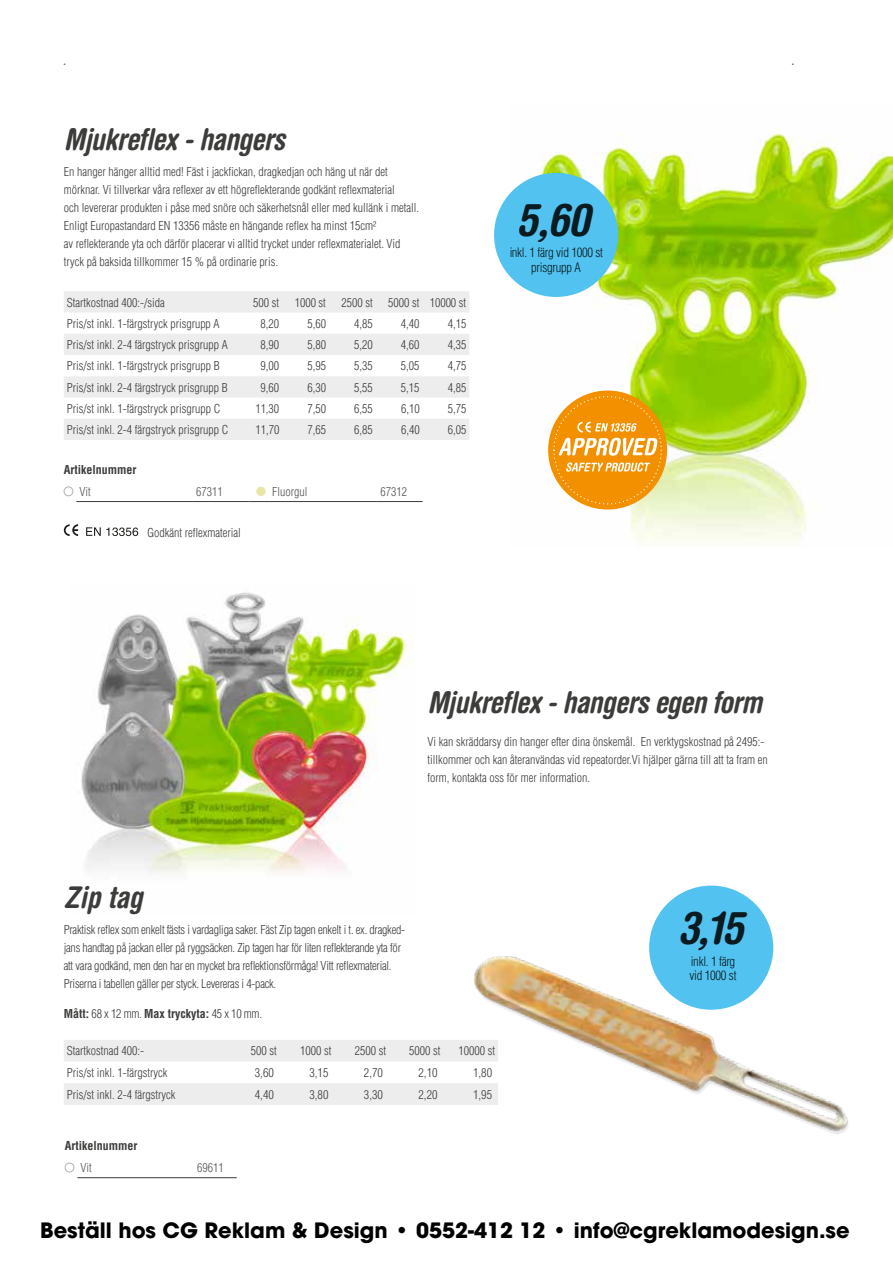
<style>
.page{position:relative;width:893px;height:1263px;background:#fff}
.page>*{position:absolute;margin:0;border:0;box-sizing:border-box;transform-origin:0 0}
.t1{font:italic 700 condensed 45px "Helvetica Rounded";color:#242422}
.t2{font:italic 700 condensed 30px "Helvetica Rounded";letter-spacing:-.02em;color:#3c3c3b}
.t3{font:700 21px "Avant Garde";color:#000}
.t4{font:300 condensed 12.75px/14.2px "Helvetica";letter-spacing:-.02em;color:#242422;text-align:center}
.t5{font:300 condensed 12px/18px "Helvetica";color:#3c3c3b}
.t6{font:300 condensed 12px/18px "Helvetica";letter-spacing:-.02em;color:#3c3c3b}
.t7{font:700 condensed 12px "Helvetica";color:#3c3c3b}
.t8{font:300 condensed 12px "Helvetica";color:#555454}
.s1{font-weight:300}
</style>
<div class="page">
<img style="left:474px;top:892px;width:374px;height:242px">
<img style="left:81px;top:592px;width:332px;height:283px">
<img style="left:509px;top:133px;width:384px;height:410px">
<div style="left:494px;top:173px;width:124px;height:124px;background:#52c3f1;border-radius:50%"></div>
<div style="left:256px;top:487px;width:10px;height:9px;background:#e8e6a6;border-radius:50%"></div>
<div style="left:64px;top:487px;width:9px;height:9px;border:1px solid #b3b2b2;border-radius:50%"></div>
<div style="left:548px;top:390px;width:119px;height:119px;background:#f39000;border-radius:50%"></div>
<svg style="left:566px;top:462px;width:84px;height:10px"></svg>
<svg style="left:559px;top:422px;width:99px;height:34px"></svg>
<div style="left:65px;top:1163px;width:9px;height:9px;border:1px solid #b3b2b2;border-radius:50%"></div>
<div style="left:649px;top:885px;width:124px;height:125px;background:#52c3f1;border-radius:50%"></div>
<svg style="left:64px;top:291px;width:405px;height:149px;fill:#ededed"></svg>
<svg style="left:86px;top:527px;width:52px;height:9px"></svg>
<svg style="left:64px;top:524px;width:14px;height:12px"></svg>
<hr style="left:76px;top:501px;width:117px;height:1px;background:#3c3c3b">
<hr style="left:193px;top:501px;width:56px;height:1px;background:#3c3c3b">
<svg style="left:249px;top:501px;width:20px;height:1px"></svg>
<hr style="left:269px;top:501px;width:109px;height:1px;background:#3c3c3b">
<hr style="left:378px;top:501px;width:45px;height:1px;background:#3c3c3b">
<svg style="left:64px;top:1040px;width:434px;height:65px"></svg>
<hr style="left:77px;top:1177px;width:117px;height:1px;background:#3c3c3b">
<hr style="left:194px;top:1177px;width:43px;height:1px;background:#3c3c3b">
<h2 class="t2" style="left:64px;top:121px;width:223px">Mjukreflex - hangers</h2>
<p class="t5" style="left:64px;top:162px;width:357px">En hanger hänger alltid med! Fäst i jackfickan, dragkedjan och häng ut när det mörknar. Vi tillverkar våra reflexer av ett högreflekterande godkänt reflexmaterial<br>och levererar produkten i påse med snöre och säkerhetsnål eller med kullänk i metall.<br>Enligt Europastandard EN 13356 måste en hängande reflex ha minst 15cm²<br>av reflekterande yta och därför placerar vi alltid trycket under reflexmaterialet. Vid tryck på baksida tillkommer 15 % på ordinarie pris.</p>
<p class="t5" style="left:67px;top:293px;width:99px">Startkostnad 400:-/sida</p>
<p class="t5" style="left:253px;top:293px;width:27px">500 st</p>
<p class="t5" style="left:295px;top:293px;width:33px">1000 st</p>
<p class="t5" style="left:341px;top:293px;width:33px">2500 st</p>
<p class="t5" style="left:388px;top:293px;width:80px">5000 st 10000 st</p>
<p class="t5" style="left:67px;top:314px;width:154px">Pris/st inkl. 1-färgstryck prisgrupp A</p>
<p class="t5" style="left:261px;top:314px;width:20px">8,20</p>
<p class="t5" style="left:307px;top:314px;width:20px">5,60</p>
<p class="t5" style="left:354px;top:314px;width:20px">4,85</p>
<p class="t5" style="left:401px;top:314px;width:20px">4,40</p>
<p class="t5" style="left:448px;top:314px;width:20px">4,15</p>
<p class="t5" style="left:67px;top:336px;width:162px">Pris/st inkl. 2-4 färgstryck prisgrupp A</p>
<p class="t5" style="left:261px;top:336px;width:20px">8,90</p>
<p class="t5" style="left:307px;top:336px;width:20px">5,80</p>
<p class="t5" style="left:354px;top:336px;width:20px">5,20</p>
<p class="t5" style="left:401px;top:336px;width:20px">4,60</p>
<p class="t5" style="left:448px;top:336px;width:20px">4,35</p>
<p class="t5" style="left:67px;top:357px;width:154px">Pris/st inkl. 1-färgstryck prisgrupp B</p>
<p class="t5" style="left:261px;top:357px;width:20px">9,00</p>
<p class="t5" style="left:307px;top:357px;width:20px">5,95</p>
<p class="t5" style="left:354px;top:357px;width:20px">5,35</p>
<p class="t5" style="left:401px;top:357px;width:20px">5,05</p>
<p class="t5" style="left:448px;top:357px;width:20px">4,75</p>
<p class="t5" style="left:67px;top:378px;width:162px">Pris/st inkl. 2-4 färgstryck prisgrupp B</p>
<p class="t5" style="left:261px;top:378px;width:20px">9,60</p>
<p class="t5" style="left:307px;top:378px;width:20px">6,30</p>
<p class="t5" style="left:354px;top:378px;width:20px">5,55</p>
<p class="t5" style="left:401px;top:378px;width:20px">5,15</p>
<p class="t5" style="left:448px;top:378px;width:20px">4,85</p>
<p class="t5" style="left:67px;top:400px;width:155px">Pris/st inkl. 1-färgstryck prisgrupp C</p>
<p class="t5" style="left:255px;top:400px;width:25px">11,30</p>
<p class="t5" style="left:307px;top:400px;width:20px">7,50</p>
<p class="t5" style="left:354px;top:400px;width:20px">6,55</p>
<p class="t5" style="left:401px;top:400px;width:20px">6,10</p>
<p class="t5" style="left:448px;top:400px;width:20px">5,75</p>
<p class="t5" style="left:67px;top:421px;width:163px">Pris/st inkl. 2-4 färgstryck prisgrupp C</p>
<p class="t5" style="left:255px;top:421px;width:25px">11,70</p>
<p class="t5" style="left:307px;top:421px;width:20px">7,65</p>
<p class="t5" style="left:354px;top:421px;width:20px">6,85</p>
<p class="t5" style="left:401px;top:421px;width:20px">6,40</p>
<p class="t5" style="left:448px;top:421px;width:20px">6,05</p>
<p class="t7" style="left:64px;top:462px;width:74px">Artikelnummer</p>
<p class="t8" style="left:79px;top:484px;width:13px">Vit</p>
<p class="t8" style="left:196px;top:484px;width:28px">67311</p>
<p class="t8" style="left:272px;top:484px;width:37px">Fluorgul</p>
<p class="t8" style="left:381px;top:484px;width:28px">67312</p>
<p class="t5" style="left:148px;top:523px;width:95px">Godkänt reflexmaterial</p>
<h1 class="t1" style="left:517px;top:192px;width:74px">5,60</h1>
<p class="t4" style="left:509px;top:246px;width:95px">inkl. 1 färg vid 1000 st prisgrupp A</p>
<h2 class="t2" style="left:427px;top:684px;width:336px">Mjukreflex - hangers egen form</h2>
<p class="t5" style="left:427px;top:732px;width:342px">Vi kan skräddarsy din hanger efter dina önskemål. En verktygskostnad på 2495:- tillkommer och kan återanvändas vid repeatorder.Vi hjälper gärna till att ta fram en form, kontakta oss för mer information.</p>
<h2 class="t2" style="left:64px;top:879px;width:80px">Zip tag</h2>
<p class="t6" style="left:64px;top:920px;width:343px">Praktisk reflex som enkelt fästs i vardagliga saker. Fäst Zip tagen enkelt i t. ex. dragked&shy;jans handtag på jackan eller på ryggsäcken. Zip tagen har för liten reflekterande yta för att vara godkänd, men den har en mycket bra reflektionsförmåga! Vitt reflexmaterial.<br>Priserna i tabellen gäller per styck. Levereras i 4-pack.</p>
<p class="t7" style="left:64px;top:1006px;width:200px">Mått: <span class="s1">68 x 12 mm.</span> Max tryckyta: <span class="s1">45 x 10 mm.</span></p>
<p class="t5" style="left:67px;top:1042px;width:79px">Startkostnad 400:-</p>
<p class="t5" style="left:251px;top:1042px;width:27px">500 st</p>
<p class="t5" style="left:300px;top:1042px;width:33px">1000 st</p>
<p class="t5" style="left:355px;top:1042px;width:33px">2500 st</p>
<p class="t5" style="left:409px;top:1042px;width:33px">5000 st</p>
<p class="t5" style="left:459px;top:1042px;width:38px">10000 st</p>
<p class="t5" style="left:67px;top:1064px;width:102px">Pris/st inkl. 1-färgstryck</p>
<p class="t5" style="left:255px;top:1064px;width:21px">3,60</p>
<p class="t5" style="left:309px;top:1064px;width:21px">3,15</p>
<p class="t5" style="left:364px;top:1064px;width:21px">2,70</p>
<p class="t5" style="left:418px;top:1064px;width:21px">2,10</p>
<p class="t5" style="left:473px;top:1064px;width:21px">1,80</p>
<p class="t5" style="left:67px;top:1085px;width:110px">Pris/st inkl. 2-4 färgstryck</p>
<p class="t5" style="left:255px;top:1085px;width:21px">4,40</p>
<p class="t5" style="left:309px;top:1085px;width:21px">3,80</p>
<p class="t5" style="left:364px;top:1085px;width:21px">3,30</p>
<p class="t5" style="left:418px;top:1085px;width:21px">2,20</p>
<p class="t5" style="left:473px;top:1085px;width:21px">1,95</p>
<p class="t7" style="left:65px;top:1138px;width:74px">Artikelnummer</p>
<p class="t8" style="left:80px;top:1160px;width:13px">Vit</p>
<p class="t8" style="left:197px;top:1160px;width:28px">69611</p>
<h1 class="t1" style="left:677px;top:901px;width:68px">3,15</h1>
<p class="t4" style="left:689px;top:954px;width:48px;text-align:left">inkl. 1 färg vid 1000 st</p>
<h3 class="t3" style="left:40px;top:1217px;width:811px">Beställ hos CG Reklam &amp; Design • 0552-412 12 • info@cgreklamodesign.se</h3>
</div>
